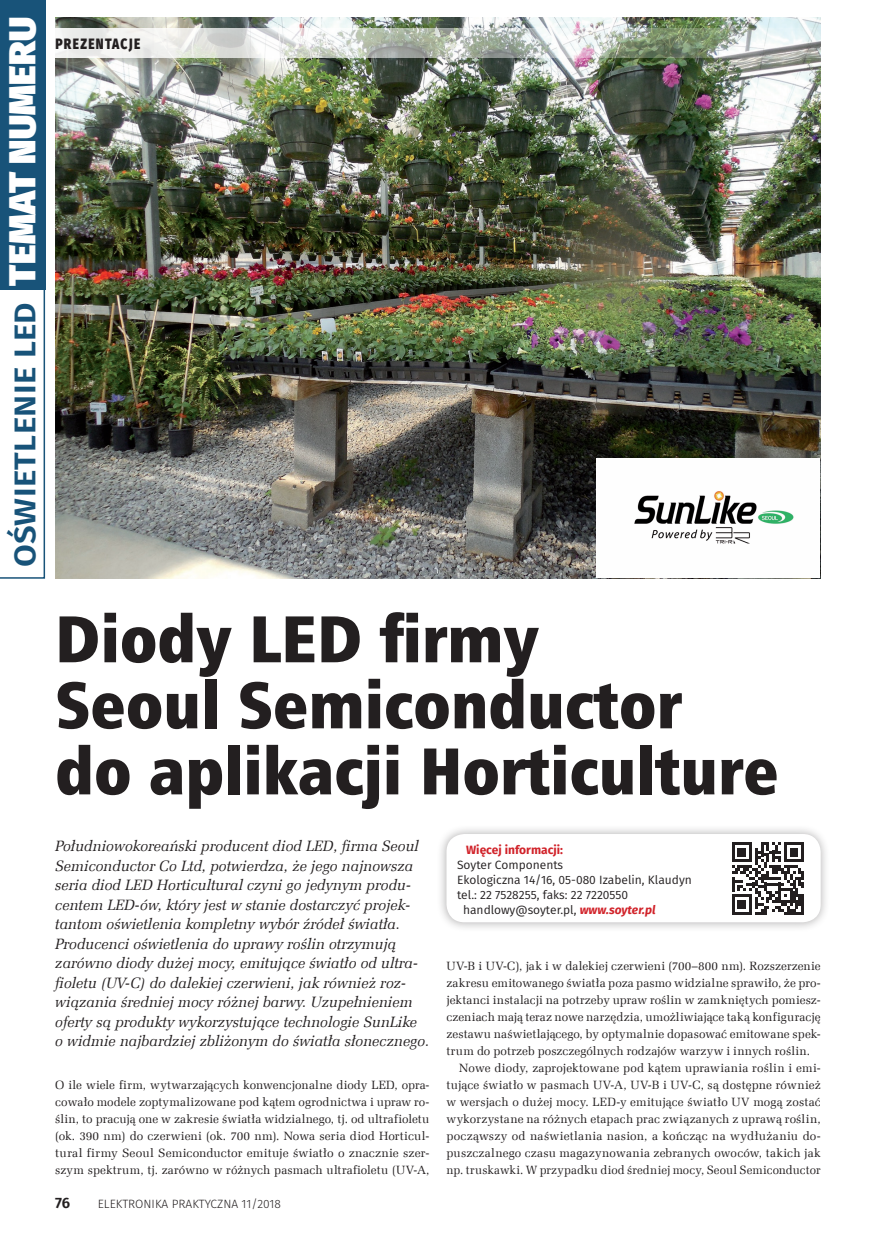
<style>
.page{position:relative;width:893px;height:1234px;background:#fff}
.page>*{position:absolute;margin:0;border:0;box-sizing:border-box;transform-origin:0 0}
._9_tytul{font:66px/66px "Humnst 777 X Blk Cn EU";color:#231f20}
.t1{font:600 30px "Fira Sans";letter-spacing:.01em;color:#185379;scale:1.1 1}
._2_lead_do_wszystkie{font:italic 15px/19.5px "Zapf Ellipt EU";color:#231f20}
.t2{font:800 15px "Fira Sans";letter-spacing:.11em;color:#231f20;scale:.8 1}
.t3{font:600 15px "Fira Sans";color:#231f20}
._1_Body{font:12px/17px "Zapf Ellipt EU";letter-spacing:.01em;color:#231f20;text-align:justify}
._7_tabela_trec{font:12px "Fira Sans";color:#231f20}
.t4{font:300 12px "Fira Sans";color:#231f20}
._7_tabela_trec-2{font:700 12px "Fira Sans";color:#d1232a}
.s1{font-weight:900;font-size:37.5px;color:#fff}
.s2{font-weight:700;font-style:italic;color:#d1232a}
</style>
<div class="page">
<img style="left:55px;top:17px;width:766px;height:561px">
<svg style="left:45px;top:28px;width:776px;height:30px"></svg>
<svg style="left:0;top:290px;width:45px;height:288px"></svg>
<div style="left:0;top:0;width:45px;height:290px;background:#185379"></div>
<div style="left:437px;top:824px;width:393px;height:108px;background:#231f20;opacity:.35"></div>
<div style="left:446px;top:833px;width:375px;height:89px;background:#fff;border-radius:18px"></div>
<svg style="left:732px;top:842px;width:72px;height:72px"></svg>
<img style="left:596px;top:458px;width:224px;height:119px">
<p class="t1" style="left:1px;top:566px;width:501px;rotate:-90deg">OŚWIETLENIE LED <span class="s1">TEMAT NUMERU</span></p>
<p class="t2" style="left:55px;top:30px;width:108px">PREZENTACJE</p>
<p class="_9_tytul" style="left:55px;top:606px;width:725px">Diody LED firmy<br>Seoul Semiconductor<br>do aplikacji Horticulture</p>
<p class="_2_lead_do_wszystkie" style="left:55px;top:836px;width:376px">Południowokoreański producent diod LED, firma Seoul Semiconductor Co Ltd, potwierdza, że jego najnowsza seria diod LED Horticultural czyni go jedynym produ&shy;centem LED-ów, który jest w stanie dostarczyć projek&shy;tantom oświetlenia kompletny wybór źródeł światła.<br>Producenci oświetlenia do uprawy roślin otrzymują zarówno diody dużej mocy, emitujące światło od ultra&shy;fioletu (UV-C) do dalekiej czerwieni, jak również roz&shy;wiązania średniej mocy różnej barwy. Uzupełnieniem oferty są produkty wykorzystujące technologie SunLike<br>o widmie najbardziej zbliżonym do światła słonecznego.</p>
<p class="_7_tabela_trec-2" style="left:466px;top:839px;width:99px">Więcej informacji:</p>
<p class="_7_tabela_trec" style="left:457px;top:855px;width:108px">Soyter Components</p>
<p class="_7_tabela_trec" style="left:457px;top:870px;width:236px">Ekologiczna 14/16, 05-080 Izabelin, Klaudyn</p>
<p class="_7_tabela_trec" style="left:457px;top:885px;width:173px">tel.: 22 7528255, faks: 22 7220550</p>
<p class="_7_tabela_trec" style="left:463px;top:900px;width:194px">handlowy@soyter.pl, <span class="s2">www.soyter.pl</span></p>
<p class="_1_Body" style="left:446px;top:957px;width:376px">UV-B i UV-C), jak i w dalekiej czerwieni (700–800 nm). Rozszerzenie zakresu emitowanego światła poza pasmo widzialne sprawiło, że pro&shy;jektanci instalacji na potrzeby upraw roślin w zamkniętych pomiesz&shy;czeniach mają teraz nowe narzędzia, umożliwiające taką konfigurację zestawu naświetlającego, by optymalnie dopasować emitowane spek&shy;trum do potrzeb poszczególnych rodzajów warzyw i innych roślin.</p>
<p class="_1_Body" style="left:446px;top:1059px;width:376px;text-indent:13px">Nowe diody, zaprojektowane pod kątem uprawiania roślin i emi&shy;tujące światło w pasmach UV-A, UV-B i UV-C, są dostępne również w wersjach o dużej mocy. LED-y emitujące światło UV mogą zostać wykorzystane na różnych etapach prac związanych z uprawą roślin, począwszy od naświetlania nasion, a kończąc na wydłużaniu do&shy;puszczalnego czasu magazynowania zebranych owoców, takich jak np. truskawki. W przypadku diod średniej mocy, Seoul Semiconductor</p>
<p class="_1_Body" style="left:55px;top:1076px;width:376px">O ile wiele firm, wytwarzających konwencjonalne diody LED, opra&shy;cowało modele zoptymalizowane pod kątem ogrodnictwa i upraw ro&shy;ślin, to pracują one w zakresie światła widzialnego, tj. od ultrafioletu (ok. 390 nm) do czerwieni (ok. 700 nm). Nowa seria diod Horticul&shy;tural firmy Seoul Semiconductor emituje światło o znacznie szer&shy;szym spektrum, tj. zarówno w różnych pasmach ultrafioletu (UV-A,</p>
<p class="t3" style="left:55px;top:1190px;width:16px">76</p>
<p class="t4" style="left:98px;top:1195px;width:185px">ELEKTRONIKA PRAKTYCZNA 11/2018</p>
</div>
